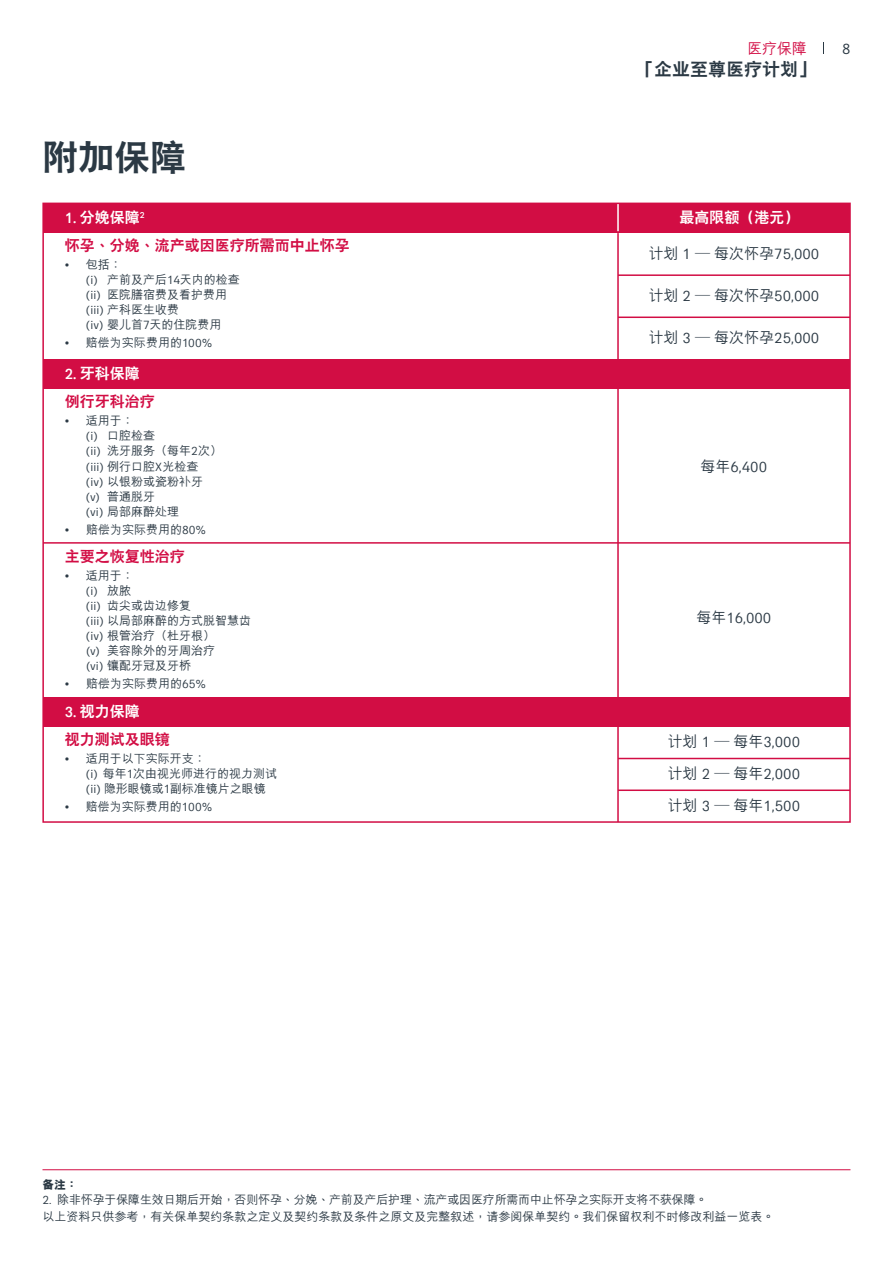
<style>
.page{position:relative;width:893px;height:1263px;background:#fff}
.page>*{position:absolute;margin:0;border:0;box-sizing:border-box;transform-origin:0 0}
.t1{font:800 36px "C Hei 2 HKS";color:#2b3944}
.t2{font:800 18px "C Hei 2 HKS";color:#2b3944}
.t3{font:15px/31.8px "AIA Everest";color:#2b3944;text-align:justify}
.t4{font:500 15px "M Hei HKS";color:#2b3944}
.t5{font:800 15px "C Hei 2 HKS";color:#d20d44}
.t6{font:800 15px "C Hei 2 HKS";color:#fff}
.t7{font:500 15px "M Hei HKS";color:#d20d44}
.t8{font:15px "AIA Everest";color:#2b3944}
.t9{font:500 12px/15.1px "M Hei HKS";color:#2b3944}
.t10{font:12px "AIA Everest";color:#2b3944}
.t11{font:800 11.7px "M Hei HKS";color:#2b3944}
.s1{font-family:"AIA Everest";font-weight:500}
.s2{font-family:"AIA Everest";font-weight:400}
.s3{font-family:"M Hei HKS";font-weight:500}
</style>
<div class="page">
<hr style="left:43px;top:542px;width:807px;height:2px;background:#d20d44">
<hr style="left:618px;top:316px;width:232px;height:2px;background:#d20d44">
<hr style="left:618px;top:274px;width:232px;height:2px;background:#d20d44">
<hr style="left:617px;top:233px;width:2px;height:589px;background:#d20d44">
<div style="left:43px;top:203px;width:807px;height:30px;background:#d20d44"></div>
<hr style="left:617px;top:203px;width:2px;height:28px;background:#fff">
<div style="left:43px;top:359px;width:807px;height:30px;background:#d20d44"></div>
<div style="left:43px;top:697px;width:807px;height:30px;background:#d20d44"></div>
<hr style="left:618px;top:789px;width:232px;height:2px;background:#d20d44">
<hr style="left:618px;top:758px;width:232px;height:1px;background:#d20d44">
<hr style="left:42px;top:1169px;width:808px;height:1px;background:#d20d44">
<h1 class="t1" style="left:43px;top:133px;width:145px">附加保障</h1>
<p class="t6" style="left:65px;top:207px;width:81px"><span class="s1">1.</span> 分娩保障<sup>2</sup></p>
<p class="t5" style="left:65px;top:235px;width:286px">懷孕、分娩、流產或因醫療所需而中止懷孕</p>
<p class="t9" style="left:86px;top:256px;width:155px;text-indent:-21px"><span class="s2">•</span> 包括：<br><span class="s2">(i)</span> 產前及產後<span class="s2">14</span>天內的檢查<span class="s2">(ii)</span> 醫院膳宿費及看護費用<span class="s2">(iii)</span> 產科醫生收費<br><span class="s2">(iv)</span> 嬰兒首<span class="s2">7</span>天的住院費用</p>
<p class="t9" style="left:65px;top:334px;width:149px"><span class="s2">•</span> 賠償為實際費用的<span class="s2">100%</span></p>
<p class="t6" style="left:65px;top:363px;width:77px"><span class="s1">2.</span> 牙科保障</p>
<p class="t5" style="left:65px;top:392px;width:91px">例行牙科治療</p>
<p class="t9" style="left:86px;top:412px;width:138px;text-indent:-21px"><span class="s2">•</span> 適用於：<br><span class="s2">(i)</span> 口腔檢查<br><span class="s2">(ii)</span> 洗牙服務（每年<span class="s2">2</span>次）<span class="s2">(iii)</span> 例行口腔<span class="s2">X</span>光檢查<br><span class="s2">(iv)</span> 以銀粉或瓷粉補牙<br><span class="s2">(v)</span> 普通脫牙<br><span class="s2">(vi)</span> 局部麻醉處理</p>
<p class="t9" style="left:65px;top:521px;width:143px"><span class="s2">•</span> 賠償為實際費用的<span class="s2">80%</span></p>
<p class="t5" style="left:65px;top:546px;width:121px">主要之恢復性治療</p>
<p class="t9" style="left:65px;top:567px;width:71px"><span class="s2">•</span> 適用於：</p>
<p class="t10" style="left:86px;top:584px;width:47px">(i) <span class="s3">放膿</span></p>
<p class="t9" style="left:86px;top:597px;width:167px"><span class="s2">(ii)</span> 齒尖或齒邊修復<br><span class="s2">(iii)</span> 以局部麻醉的方式脫智慧齒<span class="s2">(iv)</span> 根管治療（杜牙根）<br><span class="s2">(v)</span> 美容除外的牙周治療<br><span class="s2">(vi)</span> 鑲配牙冠及牙橋</p>
<p class="t9" style="left:65px;top:675px;width:142px"><span class="s2">•</span> 賠償為實際費用的<span class="s2">65%</span></p>
<p class="t6" style="left:65px;top:701px;width:77px"><span class="s1">3.</span> 視力保障</p>
<p class="t5" style="left:65px;top:729px;width:106px">視力測試及眼鏡</p>
<p class="t9" style="left:86px;top:750px;width:193px;text-indent:-21px"><span class="s2">•</span> 適用於以下實際開支：<br><span class="s2">(i)</span> 每年<span class="s2">1</span>次由視光師進行的視力測試<span class="s2">(ii)</span> 隱形眼鏡或<span class="s2">1</span>副標準鏡片之眼鏡</p>
<p class="t9" style="left:65px;top:798px;width:149px"><span class="s2">•</span> 賠償為實際費用的<span class="s2">100%</span></p>
<p class="t7" style="left:747px;top:37px;width:61px">醫療保障</p>
<h2 class="t2" style="left:636px;top:57px;width:181px">「企業至尊醫療計劃」</h2>
<p class="t8" style="left:842px;top:40px;width:10px">8</p>
<p class="t6" style="left:680px;top:207px;width:121px">最高限額（港元）</p>
<p class="t4" style="left:648px;top:243px;width:172px">計劃 <span class="s2">1</span> — 每次懷孕<span class="s2">75,000</span></p>
<p class="t4" style="left:648px;top:285px;width:172px">計劃 <span class="s2">2</span> — 每次懷孕<span class="s2">50,000</span></p>
<p class="t4" style="left:648px;top:327px;width:172px">計劃 <span class="s2">3</span> — 每次懷孕<span class="s2">25,000</span></p>
<p class="t3" style="left:700px;top:450px;width:68px"><span class="s3">每年</span>6,400</p>
<p class="t3" style="left:696px;top:602px;width:76px"><span class="s3">每年</span>16,000</p>
<p class="t3" style="left:668px;top:726px;width:134px"><span class="s3">計劃</span> 1 <span class="s3">— 每年</span>3,000<span class="s3">計劃</span> 2 <span class="s3">— 每年</span>2,000<span class="s3">計劃</span> 3 <span class="s3">— 每年</span>1,500</p>
<p class="t11" style="left:43px;top:1177px;width:36px">備註：</p>
<p class="t9" style="left:43px;top:1189px;width:733px;line-height:17.4px"><span class="s2">2.</span> 除非懷孕於保障生效日期後開始，否則懷孕、分娩、產前及產後護理、流產或因醫療所需而中止懷孕之實際開支將不獲保障。<br>以上資料只供參考，有關保單契約條款之定義及契約條款及條件之原文及完整敘述，請參閱保單契約。我們保留權利不時修改利益一覽表。</p>
</div>
